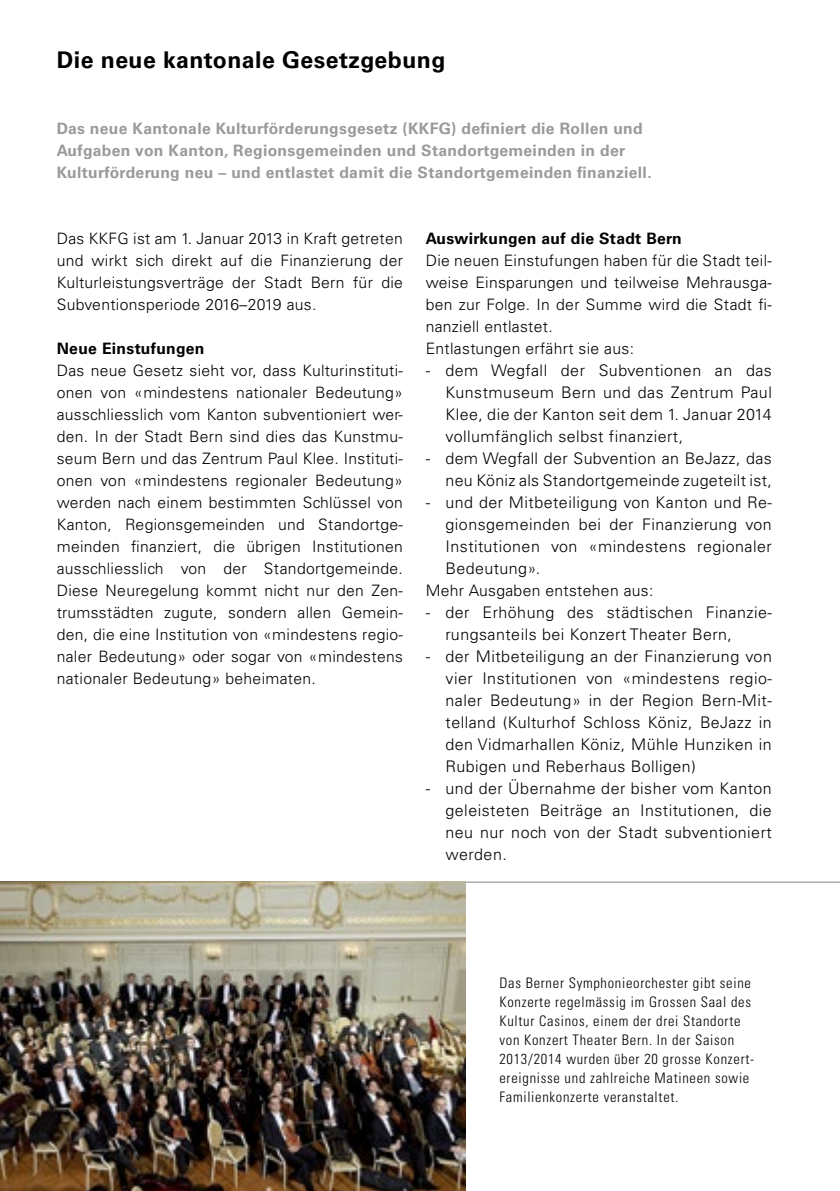
<style>
.page{position:relative;width:840px;height:1191px;background:#fff}
.page>*{position:absolute;margin:0;border:0;box-sizing:border-box;transform-origin:0 0}
.t1{font:700 23px "Univers LT Std";letter-spacing:.02em;color:#000}
.t2{font:300 16px/22px "Univers LT Std";letter-spacing:.03em;color:#000;text-align:justify}
.t3{font:300 15.6px/22px "Univers LT Std";letter-spacing:.02em;color:#000;text-align:justify}
.t4{font:700 15.6px/22px "Univers LT Std";letter-spacing:.02em;color:#9a9a9a}
.t5{font:700 15.6px "Univers LT Std";letter-spacing:.02em;color:#000}
.t6{font:300 condensed 14.4px/19px "Univers LT Std";letter-spacing:.05em;color:#000}
</style>
<div class="page">
<hr style="left:0;top:881px;width:839px;height:1px;background:#838383">
<img style="left:0;top:882px;width:465px;height:309px">
<h1 class="t1" style="left:57px;top:46px;width:390px">Die neue kantonale Gesetzgebung</h1>
<p class="t4" style="left:57px;top:118px;width:596px">Das neue Kantonale Kulturförderungsgesetz (KKFG) definiert die Rollen und<br>Aufgaben von Kanton, Regionsgemeinden und Standortgemeinden in der<br>Kulturförderung neu – und entlastet damit die Standortgemeinden finanziell.</p>
<p class="t3" style="left:57px;top:228px;width:347px">Das KKFG ist am 1. Januar 2013 in Kraft getreten und wirkt sich direkt auf die Finanzierung der Kulturleistungsverträge der Stadt Bern für die Subventionsperiode 2016–2019 aus.</p>
<p class="t5" style="left:57px;top:339px;width:149px">Neue Einstufungen</p>
<p class="t3" style="left:57px;top:360px;width:347px">Das neue Gesetz sieht vor, dass Kulturinstituti&shy;onen von «mindestens nationaler Bedeutung» ausschliesslich vom Kanton subventioniert wer&shy;den. In der Stadt Bern sind dies das Kunstmu&shy;seum Bern und das Zentrum Paul Klee. Instituti&shy;onen von «mindestens regionaler Bedeutung» werden nach einem bestimmten Schlüssel von Kanton, Regionsgemeinden und Standortge&shy;meinden finanziert, die übrigen Institutionen ausschliesslich von der Standortgemeinde.<br>Diese Neuregelung kommt nicht nur den Zen&shy;trumsstädten zugute, sondern allen Gemein&shy;den, die eine Institution von «mindestens regio&shy;naler Bedeutung» oder sogar von «mindestens nationaler Bedeutung» beheimaten.</p>
<p class="t5" style="left:425px;top:229px;width:257px">Auswirkungen auf die Stadt Bern</p>
<p class="t3" style="left:425px;top:250px;width:347px;text-align:left">Die neuen Einstufungen haben für die Stadt teil&shy;weise Einsparungen und teilweise Mehrausga&shy;ben zur Folge. In der Summe wird die Stadt fi&shy;nanziell entlastet.<br>Entlastungen erfährt sie aus:</p>
<p class="t2" style="left:445px;top:359px;width:328px;text-indent:-20px">- dem Wegfall der Subventionen an das Kunstmuseum Bern und das Zentrum Paul Klee, die der Kanton seit dem 1. Januar 2014 vollumfänglich selbst finanziert,</p>
<p class="t2" style="left:425px;top:447px;width:347px;text-align:right">- dem Wegfall der Subvention an BeJazz, das neu Köniz als Standortgemeinde zugeteilt ist,</p>
<p class="t2" style="left:445px;top:491px;width:328px;text-indent:-20px">- und der Mitbeteiligung von Kanton und Re&shy;gionsgemeinden bei der Finanzierung von Institutionen von «mindestens regionaler Bedeutung».</p>
<p class="t3" style="left:425px;top:580px;width:229px">Mehr Ausgaben entstehen aus:</p>
<p class="t2" style="left:445px;top:601px;width:328px;text-indent:-20px">- der Erhöhung des städtischen Finanzie&shy;rungsanteils bei Konzert Theater Bern,</p>
<p class="t2" style="left:445px;top:645px;width:328px;text-indent:-20px">- der Mitbeteiligung an der Finanzierung von vier Institutionen von «mindestens regio&shy;naler Bedeutung» in der Region Bern-Mit&shy;telland (Kulturhof Schloss Köniz, BeJazz in den Vidmarhallen Köniz, Mühle Hunziken in Rubigen und Reberhaus Bolligen)</p>
<p class="t2" style="left:445px;top:777px;width:327px;text-indent:-20px">- und der Übernahme der bisher vom Kanton geleisteten Beiträge an Institutionen, die neu nur noch von der Stadt subventioniert werden.</p>
<p class="t6" style="left:499px;top:973px;width:255px">Das Berner Symphonieorchester gibt seine Konzerte regelmässig im Grossen Saal des Kultur Casinos, einem der drei Standorte von Konzert Theater Bern. In der Saison 2013/2014 wurden über 20 grosse Konzert&shy;ereignisse und zahlreiche Matineen sowie Familienkonzerte veranstaltet.</p>
</div>
